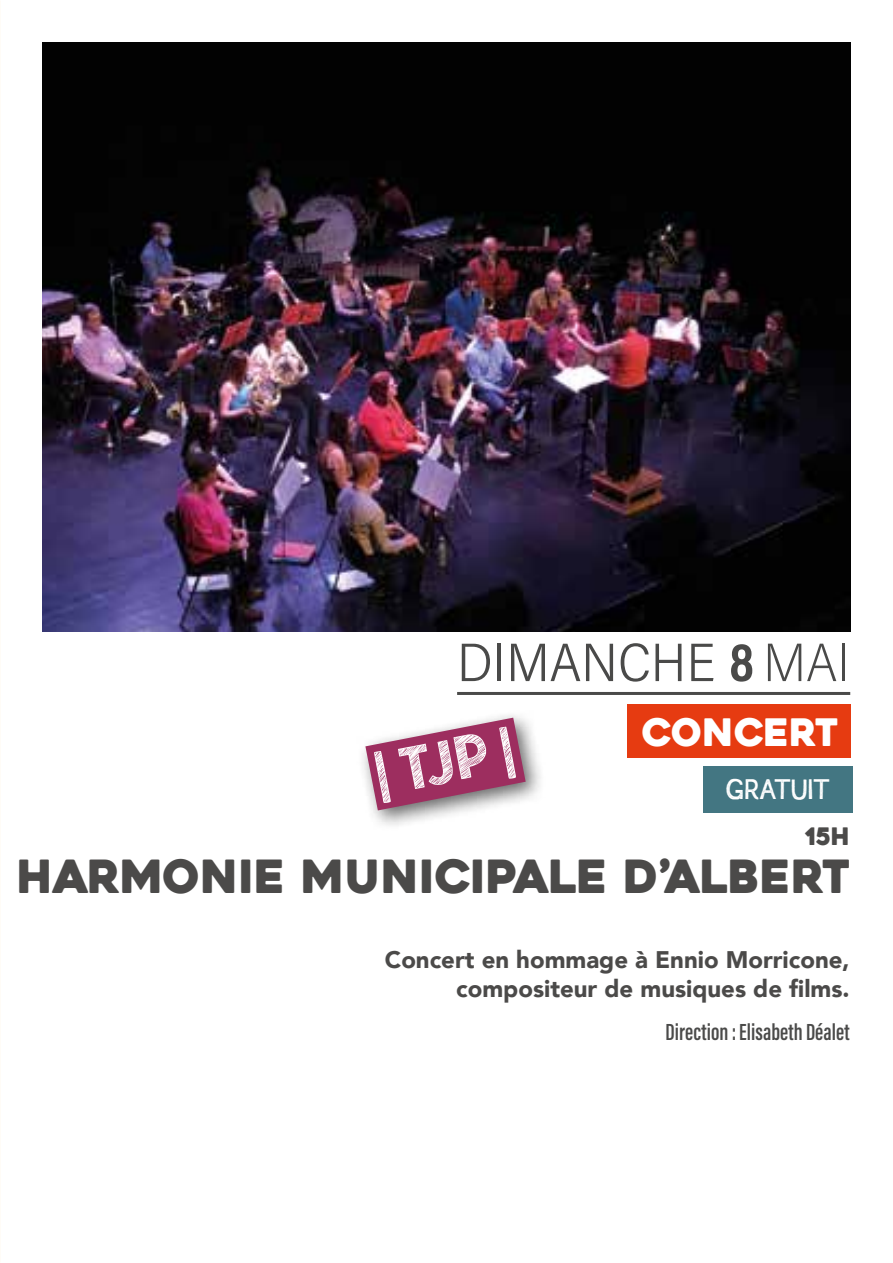
<style>
.page{position:relative;width:893px;height:1263px;background:#fff}
.page>*{position:absolute;margin:0;border:0;box-sizing:border-box;transform-origin:0 0}
.t1{font:94.5px "meatloafsketched";color:#fff}
.t2{font:54px "Acumin Variable Concept";color:#4a4a49}
.t3{font:45.6px "Heavitas";color:#4b4a49}
.t4{font:37.8px "Heavitas";color:#fff}
.t5{font:26.4px "Austral Sans Stamp";color:#fff}
.t6{font:900 24px/28.8px "Avenir";color:#4b4a49;text-align:right}
.t7{font:24px "Acumin Variable Concept";color:#4a4a49}
.t8{font:24px "Heavitas";color:#4b4a49}
</style>
<div class="page">
<hr style="left:457px;top:692px;width:393px;height:3px;background:#4a4a49">
<div style="left:627px;top:704px;width:223px;height:54px;background:#e63b11"></div>
<img style="left:42px;top:43px;width:808px;height:588px">
<div style="left:703px;top:766px;width:150px;height:46px;background:#437682"></div>
<div style="left:356px;top:708px;width:191px;height:124px;background:#000;opacity:.6"></div>
<svg style="left:365px;top:718px;width:161px;height:92px"></svg>
<h2 class="t2" style="left:457px;top:625px;width:394px">DIMANCHE 8 MAI</h2>
<h1 class="t1" style="left:366px;top:729px;width:143px;rotate:-11deg">| TJP |</h1>
<h3 class="t4" style="left:642px;top:709px;width:198px">CONCERT</h3>
<p class="t5" style="left:726px;top:769px;width:106px">GRATUIT</p>
<p class="t8" style="left:805px;top:821px;width:46px">15H</p>
<h3 class="t3" style="left:17px;top:849px;width:835px">HARMONIE MUNICIPALE D’ALBERT</h3>
<p class="t6" style="left:385px;top:945px;width:466px">Concert en hommage à Ennio Morricone, compositeur de musiques de films.</p>
<p class="t7" style="left:665px;top:1015px;width:186px">Direction : Elisabeth Déalet</p>
</div>
